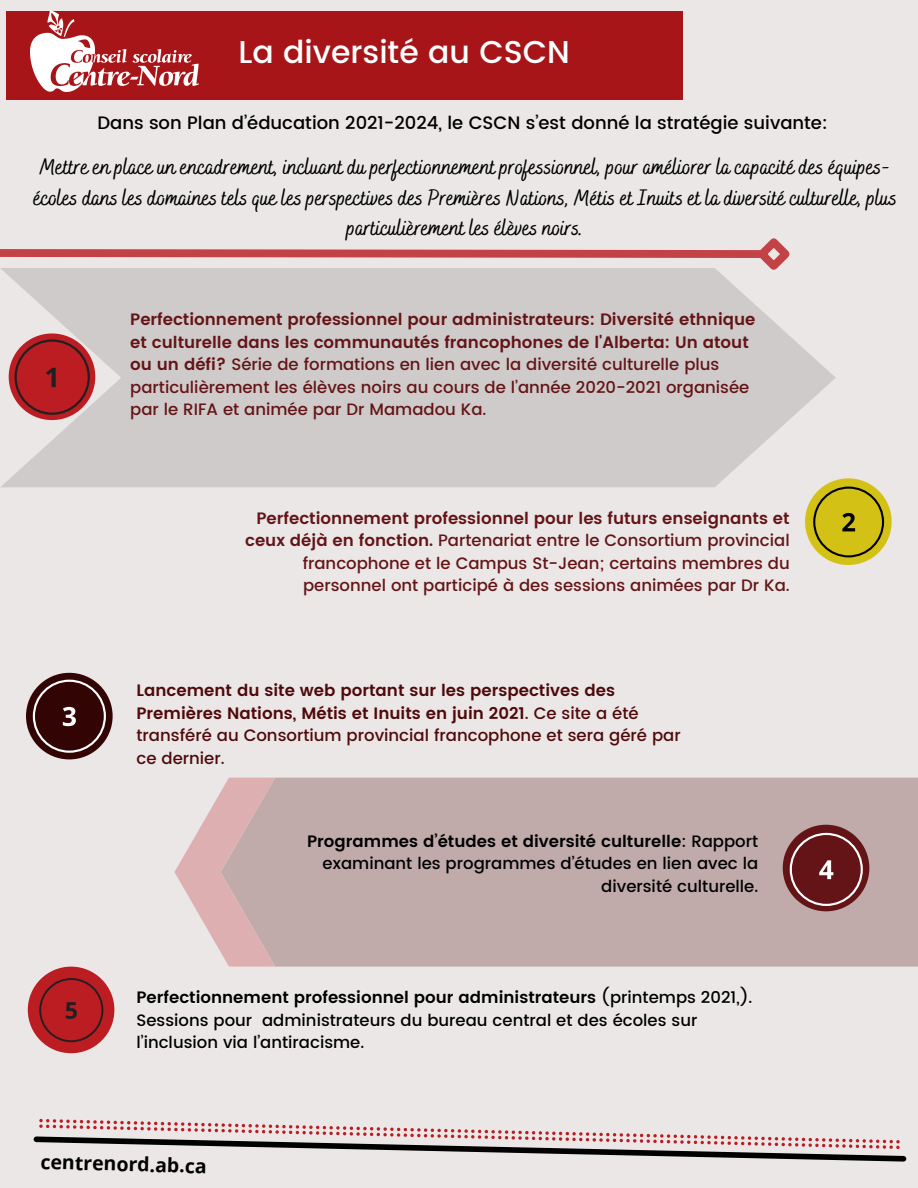
<style>
.page{position:relative;width:918px;height:1188px;background:#ebe7e7}
.page>*{position:absolute;margin:0;border:0;box-sizing:border-box;transform-origin:0 0}
.t1{font:500 31.5px "Poppins";color:#fff}
.t2{font:500 22.5px/30.3px "Bakerie Smooth";color:#000;text-align:center}
.t3{font:700 19.5px "Open Sans";color:#000}
.t4{font:500 18px "Poppins";color:#000}
.t5{font:500 16.5px/22.5px "Poppins";color:#641416;text-align:right}
.t6{font:500 16.5px/22.5px "Poppins";color:#000;text-align:right}
.t7{font:600 16.5px/22.5px "Poppins";color:#4f090b}
.s1{font-weight:600}
.s2{font-weight:500}
</style>
<div class="page">
<div style="left:275px;top:778px;width:643px;height:189px;background:#c0aaaa"></div>
<svg style="left:174px;top:778px;width:101px;height:189px"></svg>
<div style="left:783px;top:825px;width:86px;height:86px;background:#641416;border-radius:50%"></div>
<div style="left:28px;top:967px;width:86px;height:86px;background:#bb1d22;border-radius:50%"></div>
<div style="left:26px;top:673px;width:87px;height:86px;background:#320404;border-radius:50%"></div>
<div style="left:805px;top:478px;width:87px;height:87px;background:#d4c115;border-radius:50%"></div>
<div style="left:6px;top:11px;width:676px;height:88px;background:#a81519"></div>
<svg style="left:813px;top:487px;width:71px;height:70px"></svg>
<svg style="left:33px;top:680px;width:73px;height:73px"></svg>
<svg style="left:790px;top:833px;width:73px;height:73px"></svg>
<svg style="left:39px;top:978px;width:64px;height:64px"></svg>
<svg style="left:1px;top:270px;width:835px;height:217px;background:#d0c8c8"></svg>
<svg style="left:0;top:238px;width:790px;height:32px"></svg>
<svg style="left:33px;top:1119px;width:874px;height:43px"></svg>
<img style="left:30px;top:11px;width:169px;height:81px">
<p class="t1" style="left:238px;top:34px;width:333px">La diversité au CSCN</p>
<p class="t4" style="left:97px;top:112px;width:732px">Dans son Plan d’éducation 2021-2024, le CSCN s’est donné la stratégie suivante:</p>
<p class="t2" style="left:33px;top:153px;width:865px">Mettre en place un encadrement, incluant du perfectionnement professionnel, pour améliorer la capacité des équipes&shy;écoles dans les domaines tels que les perspectives des Premières Nations, Métis et Inuits et la diversité culturelle, plus particulièrement les élèves noirs.</p>
<p class="t5" style="left:130px;top:308px;width:627px;text-align:left"><span class="s1">Perfectionnement professionnel pour administrateurs: Diversité ethnique et culturelle dans les communautés francophones de l'Alberta: Un atout ou un défi?</span> Série de formations en lien avec la diversité culturelle plus particulièrement les élèves noirs au cours de l’année 2020-2021 organisée par le RIFA et animée par Dr Mamadou Ka.</p>
<p class="t5" style="left:245px;top:507px;width:546px"><span class="s1">Perfectionnement professionnel pour les futurs enseignants et ceux déjà en fonction.</span> Partenariat entre le Consortium provincial francophone et le Campus St-Jean; certains membres du personnel ont participé à des sessions animées par Dr Ka.</p>
<p class="t7" style="left:136px;top:679px;width:546px">Lancement du site web portant sur les perspectives des Premières Nations, Métis et Inuits en juin 2021<span class="s2">. Ce site a été transféré au Consortium provincial francophone et sera géré par ce dernier.</span></p>
<p class="t6" style="left:307px;top:830px;width:453px"><span class="s1">Programmes d’études et diversité culturelle</span>: Rapport examinant les programmes d’études en lien avec la diversité culturelle.</p>
<p class="t6" style="left:136px;top:986px;width:617px;text-align:left"><span class="s1">Perfectionnement professionnel pour administrateurs</span> (printemps 2021,).<br>Sessions pour administrateurs du bureau central et des écoles sur l’inclusion via l’antiracisme.</p>
<p class="t3" style="left:41px;top:1147px;width:168px;rotate:2deg">centrenord.ab.ca</p>
</div>
